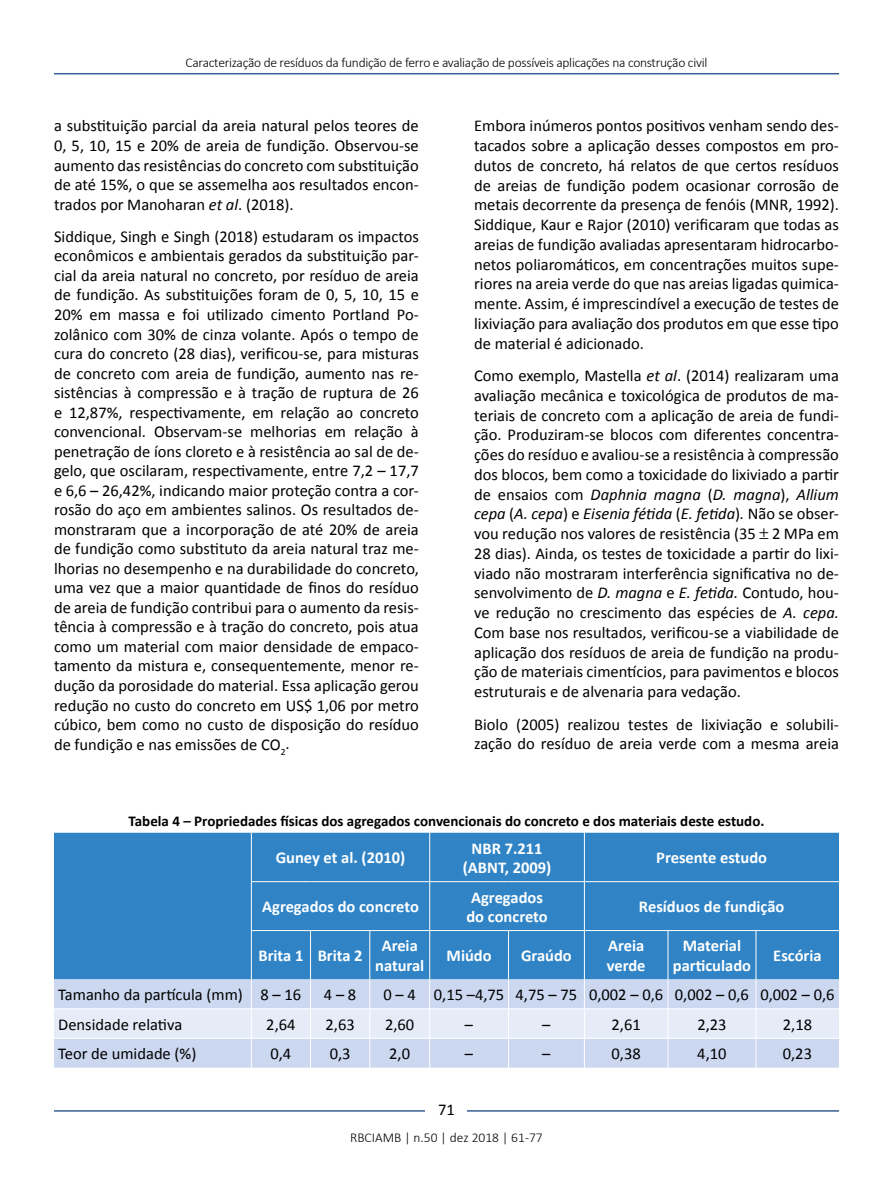
<style>
.page{position:relative;width:893px;height:1191px;background:#fff}
.page>*{position:absolute;margin:0;border:0;box-sizing:border-box;transform-origin:0 0}
.t1{font:16.5px/19.5px "Calibri";color:#000;text-align:justify}
.t2{font:700 16.5px/19.5px "Calibri";color:#fff;text-align:center}
.t3{font:700 15px "Calibri";color:#000}
.t4{font:300 13.5px "Calibri";letter-spacing:-.02em;color:#000}
.t5{font:300 13.5px "Calibri";color:#000}
.s1{font-style:italic}
</style>
<div class="page">
<hr style="left:54px;top:73px;width:785px;height:1px;background:#365f92">
<hr style="left:54px;top:1110px;width:785px;height:1px;background:#365f92">
<div style="left:426px;top:1096px;width:41px;height:26px;background:#fff"></div>
<div style="left:54px;top:832px;width:785px;height:147px;background:#3084c6"></div>
<hr style="left:251px;top:832px;width:1px;height:49px;background:#fff">
<hr style="left:429px;top:832px;width:1px;height:49px;background:#fff">
<hr style="left:584px;top:832px;width:1px;height:49px;background:#fff">
<hr style="left:251px;top:881px;width:60px;height:1px;background:#fff">
<hr style="left:251px;top:882px;width:1px;height:48px;background:#fff">
<hr style="left:311px;top:881px;width:59px;height:1px;background:#fff">
<hr style="left:370px;top:881px;width:60px;height:1px;background:#fff">
<hr style="left:430px;top:881px;width:78px;height:1px;background:#fff">
<hr style="left:429px;top:882px;width:1px;height:48px;background:#fff">
<hr style="left:508px;top:881px;width:76px;height:1px;background:#fff">
<hr style="left:584px;top:881px;width:84px;height:1px;background:#fff">
<hr style="left:584px;top:882px;width:1px;height:48px;background:#fff">
<hr style="left:668px;top:881px;width:88px;height:1px;background:#fff">
<hr style="left:756px;top:881px;width:83px;height:1px;background:#fff">
<hr style="left:251px;top:930px;width:60px;height:1px;background:#fff">
<hr style="left:251px;top:931px;width:1px;height:48px;background:#fff">
<hr style="left:311px;top:930px;width:59px;height:1px;background:#fff">
<hr style="left:310px;top:931px;width:1px;height:48px;background:#fff">
<hr style="left:370px;top:930px;width:60px;height:1px;background:#fff">
<hr style="left:369px;top:931px;width:1px;height:48px;background:#fff">
<hr style="left:430px;top:930px;width:78px;height:1px;background:#fff">
<hr style="left:429px;top:931px;width:1px;height:48px;background:#fff">
<hr style="left:508px;top:930px;width:76px;height:1px;background:#fff">
<hr style="left:508px;top:931px;width:1px;height:48px;background:#fff">
<hr style="left:584px;top:930px;width:84px;height:1px;background:#fff">
<hr style="left:584px;top:931px;width:1px;height:48px;background:#fff">
<hr style="left:668px;top:930px;width:88px;height:1px;background:#fff">
<hr style="left:668px;top:931px;width:1px;height:48px;background:#fff">
<hr style="left:756px;top:930px;width:83px;height:1px;background:#fff">
<hr style="left:756px;top:931px;width:1px;height:48px;background:#fff">
<svg style="left:54px;top:979px;width:785px;height:88px;background:#d5dff2"></svg>
<p class="t4" style="left:186px;top:54px;width:523px">Caracterização de resíduos da fundição de ferro e avaliação de possíveis aplicações na construção civil</p>
<p class="t1" style="left:54px;top:116px;width:366px">a substituição parcial da areia natural pelos teores de 0, 5, 10, 15 e 20% de areia de fundição. Observou-se aumento das resistências do concreto com substituição de até 15%, o que se assemelha aos resultados encon‑ trados por Manoharan <span class="s1">et al</span>. (2018).</p>
<p class="t1" style="left:54px;top:227px;width:366px">Siddique, Singh e Singh (2018) estudaram os impactos econômicos e ambientais gerados da substituição par‑ cial da areia natural no concreto, por resíduo de areia de fundição. As substituições foram de 0, 5, 10, 15 e 20% em massa e foi utilizado cimento Portland Po‑ zolânico com 30% de cinza volante. Após o tempo de cura do concreto (28 dias), verificou-se, para misturas de concreto com areia de fundição, aumento nas re‑ sistências à compressão e à tração de ruptura de 26 e 12,87%, respectivamente, em relação ao concreto convencional. Observam-se melhorias em relação à penetração de íons cloreto e à resistência ao sal de de‑ gelo, que oscilaram, respectivamente, entre 7,2 – 17,7 e 6,6 – 26,42%, indicando maior proteção contra a cor‑ rosão do aço em ambientes salinos. Os resultados de‑ monstraram que a incorporação de até 20% de areia de fundição como substituto da areia natural traz me‑ lhorias no desempenho e na durabilidade do concreto, uma vez que a maior quantidade de finos do resíduo de areia de fundição contribui para o aumento da resis‑ tência à compressão e à tração do concreto, pois atua como um material com maior densidade de empaco‑ tamento da mistura e, consequentemente, menor re‑ dução da porosidade do material. Essa aplicação gerou redução no custo do concreto em US$ 1,06 por metro cúbico, bem como no custo de disposição do resíduo de fundição e nas emissões de CO<sub>2</sub>.</p>
<p class="t1" style="left:474px;top:116px;width:366px">Embora inúmeros pontos positivos venham sendo des‑ tacados sobre a aplicação desses compostos em pro‑ dutos de concreto, há relatos de que certos resíduos de areias de fundição podem ocasionar corrosão de metais decorrente da presença de fenóis (MNR, 1992).<br>Siddique, Kaur e Rajor (2010) verificaram que todas as areias de fundição avaliadas apresentaram hidrocarbo‑ netos poliaromáticos, em concentrações muitos supe‑ riores na areia verde do que nas areias ligadas quimica‑ mente. Assim, é imprescindível a execução de testes de lixiviação para avaliação dos produtos em que esse tipo de material é adicionado.</p>
<p class="t1" style="left:474px;top:366px;width:366px">Como exemplo, Mastella <span class="s1">et al</span>. (2014) realizaram uma avaliação mecânica e toxicológica de produtos de ma‑ teriais de concreto com a aplicação de areia de fundi‑ ção. Produziram-se blocos com diferentes concentra‑ ções do resíduo e avaliou-se a resistência à compressão dos blocos, bem como a toxicidade do lixiviado a partir de ensaios com <span class="s1">Daphnia magna</span> (<span class="s1">D. magna</span>), <span class="s1">Allium cepa</span> (<span class="s1">A. cepa</span>) e <span class="s1">Eisenia fétida</span> (<span class="s1">E. fetida</span>)<span class="s1">.</span> Não se obser‑ vou redução nos valores de resistência (35 2 MPa em 28 dias). Ainda, os testes de toxicidade a partir do lixi‑ viado não mostraram interferência significativa no de‑ senvolvimento de <span class="s1">D. magna</span> e <span class="s1">E. fetida.</span> Contudo, hou‑ ve redução no crescimento das espécies de <span class="s1">A. cepa.<br></span>Com base nos resultados, verificou-se a viabilidade de aplicação dos resíduos de areia de fundição na produ‑ ção de materiais cimentícios, para pavimentos e blocos estruturais e de alvenaria para vedação.</p>
<p class="t1" style="left:474px;top:714px;width:366px">Biolo (2005) realizou testes de lixiviação e solubili‑ zação do resíduo de areia verde com a mesma areia</p>
<p class="t3" style="left:129px;top:812px;width:637px">Tabela 4 – Propriedades físicas dos agregados convencionais do concreto e dos materiais deste estudo.</p>
<p class="t2" style="left:276px;top:848px;width:131px">Guney et al. (2010)</p>
<p class="t2" style="left:463px;top:838px;width:90px">NBR 7.211 (ABNT, 2009)</p>
<p class="t2" style="left:656px;top:848px;width:112px">Presente estudo</p>
<p class="t2" style="left:262px;top:897px;width:158px">Agregados do concreto</p>
<p class="t2" style="left:466px;top:887px;width:83px;text-align:left">Agregados do concreto</p>
<p class="t2" style="left:639px;top:897px;width:147px">Resíduos de fundição</p>
<p class="t2" style="left:258px;top:946px;width:106px">Brita 1 Brita 2</p>
<p class="t2" style="left:375px;top:936px;width:51px">Areia natural</p>
<p class="t2" style="left:447px;top:946px;width:47px">Miúdo</p>
<p class="t2" style="left:521px;top:946px;width:52px">Graúdo</p>
<p class="t2" style="left:607px;top:936px;width:40px;text-align:left">Areia verde</p>
<p class="t2" style="left:673px;top:936px;width:80px">Material particulado</p>
<p class="t2" style="left:773px;top:946px;width:50px">Escória</p>
<p class="t1" style="left:58px;top:985px;width:245px">Tamanho da partícula (mm) 8 – 16</p>
<p class="t1" style="left:324px;top:985px;width:34px">4 – 8</p>
<p class="t1" style="left:383px;top:985px;width:452px">0 – 4 0,15 –4,75 4,75 – 75 0,002 – 0,6 0,002 – 0,6 0,002 – 0,6</p>
<p class="t1" style="left:58px;top:1014px;width:126px">Densidade relativa</p>
<p class="t1" style="left:266px;top:1014px;width:31px">2,64</p>
<p class="t1" style="left:325px;top:1014px;width:31px">2,63</p>
<p class="t1" style="left:385px;top:1014px;width:31px">2,60</p>
<p class="t1" style="left:465px;top:1014px;width:10px">–</p>
<p class="t1" style="left:542px;top:1014px;width:10px">–</p>
<p class="t1" style="left:611px;top:1014px;width:31px">2,61</p>
<p class="t1" style="left:697px;top:1014px;width:31px">2,23</p>
<p class="t1" style="left:783px;top:1014px;width:31px">2,18</p>
<p class="t1" style="left:58px;top:1044px;width:140px">Teor de umidade (%)</p>
<p class="t1" style="left:270px;top:1044px;width:22px">0,4</p>
<p class="t1" style="left:330px;top:1044px;width:22px">0,3</p>
<p class="t1" style="left:389px;top:1044px;width:22px">2,0</p>
<p class="t1" style="left:465px;top:1044px;width:10px">–</p>
<p class="t1" style="left:542px;top:1044px;width:10px">–</p>
<p class="t1" style="left:611px;top:1044px;width:31px">0,38</p>
<p class="t1" style="left:697px;top:1044px;width:31px">4,10</p>
<p class="t1" style="left:783px;top:1044px;width:31px">0,23</p>
<p class="t1" style="left:438px;top:1100px;width:18px">71</p>
<p class="t5" style="left:350px;top:1129px;width:194px">RBCIAMB | n.50 | dez 2018 | 61-77</p>
</div>
